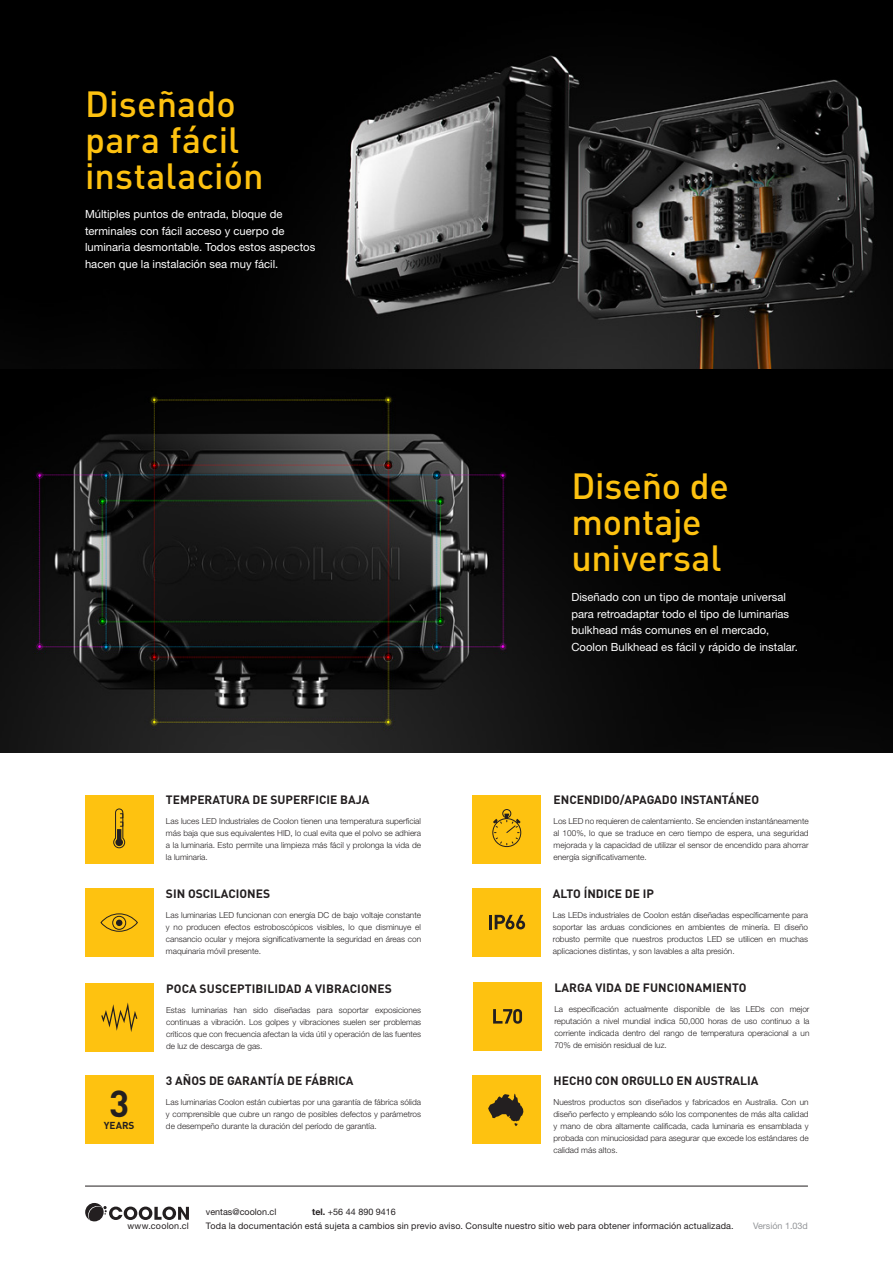
<style>
.page{position:relative;width:893px;height:1263px;background:#fff}
.page>*{position:absolute;margin:0;border:0;box-sizing:border-box;transform-origin:0 0}
.t1{font:700 37.05px "DIN Pro";color:#231f20}
.t2{font:500 36px/36px "DIN Pro";color:#fec210}
.icon_ft_-_subhead{font:700 12px "DIN Pro";color:#231f20}
.key_ft_-_bullets{font:11.25px/16.5px "Helvetica Neue LT Std";color:#fff}
.t3{font:700 10.05px "DIN Pro";color:#231f20}
.t4{font:9px/14.1px "Helvetica Neue LT Std";letter-spacing:.015em;color:#231f20}
.t5{font:9px "Helvetica Neue LT Std";color:#939598}
.icon_ft_-_body{font:300 8.25px/12px "Helvetica Neue LT Std";color:#231f20;text-align:justify}
.icon_ft_-_subhead-2{font:300 8.25px/12px "Helvetica Neue LT Std";color:#231f20;text-align:justify}
.s1{font-weight:700}
</style>
<div class="page">
<hr style="left:85px;top:1186px;width:723px;height:1px;background:#231f20">
<svg style="left:85px;top:1203px;width:104px;height:18px"></svg>
<img style="left:0;top:0;width:893px;height:370px">
<svg style="left:0;top:370px;width:893px;height:383px;background:#101010"></svg>
<div style="left:85px;top:795px;width:68px;height:68px;background:#fec210"></div>
<svg style="left:113px;top:808px;width:12px;height:40px"></svg>
<div style="left:85px;top:889px;width:68px;height:68px;background:#fec210"></div>
<svg style="left:100px;top:913px;width:38px;height:19px"></svg>
<div style="left:116px;top:919px;width:6px;height:7px;background:#231f20;border-radius:50%"></div>
<div style="left:473px;top:795px;width:68px;height:68px;background:#fec210"></div>
<div style="left:492px;top:818px;width:29px;height:29px;border:1px solid #231f20;border-radius:50%"></div>
<svg style="left:493px;top:809px;width:28px;height:37px"></svg>
<div style="left:473px;top:1076px;width:68px;height:68px;background:#fec210"></div>
<svg style="left:488px;top:1093px;width:35px;height:33px"></svg>
<div style="left:85px;top:1076px;width:68px;height:68px;background:#fec210"></div>
<div style="left:472px;top:889px;width:68px;height:68px;background:#fec210"></div>
<hr style="left:489px;top:915px;width:3px;height:14px;background:#231f20">
<svg style="left:495px;top:915px;width:30px;height:14px"></svg>
<div style="left:474px;top:982px;width:68px;height:68px;background:#fec210"></div>
<svg style="left:493px;top:1009px;width:29px;height:15px"></svg>
<div style="left:85px;top:984px;width:68px;height:68px;background:#fec210"></div>
<svg style="left:101px;top:1002px;width:36px;height:30px"></svg>
<p class="t2" style="left:85px;top:84px;width:180px">Diseñado para fácil instalación</p>
<p class="key_ft_-_bullets" style="left:85px;top:206px;width:232px">Múltiples puntos de entrada, bloque de terminales con fácil acceso y cuerpo de luminaria desmontable. Todos estos aspectos hacen que la instalación sea muy fácil.</p>
<p class="icon_ft_-_subhead" style="left:166px;top:792px;width:205px">TEMPERATURA DE SUPERFICIE BAJA</p>
<p class="icon_ft_-_body" style="left:166px;top:815px;width:257px">Las luces LED Industriales de Coolon tienen una temperatura superficial más baja que sus equivalentes HID, lo cual evita que el polvo se adhiera a la luminaria. Esto permite una limpieza más fácil y prolonga la vida de la luminaria.</p>
<p class="icon_ft_-_subhead" style="left:166px;top:885px;width:106px">SIN OSCILACIONES</p>
<p class="icon_ft_-_body" style="left:166px;top:908px;width:257px">Las luminarias LED funcionan con energía DC de bajo voltaje constante y no producen efectos estroboscópicos visibles, lo que disminuye el cansancio ocular y mejora significativamente la seguridad en áreas con maquinaria móvil presente.</p>
<h1 class="t1" style="left:109px;top:1078px;width:22px">3</h1>
<p class="icon_ft_-_subhead" style="left:166px;top:980px;width:227px">POCA SUSCEPTIBILIDAD A VIBRACIONES</p>
<p class="icon_ft_-_body" style="left:166px;top:1003px;width:257px">Estas luminarias han sido diseñadas para soportar exposiciones continuas a vibración. Los golpes y vibraciones suelen ser problemas críticos que con frecuencia afectan la vida útil y operación de las fuentes de luz de descarga de gas.</p>
<p class="icon_ft_-_subhead" style="left:166px;top:1072px;width:189px">3 AÑOS DE GARANTÍA DE FÁBRICA</p>
<p class="icon_ft_-_body" style="left:166px;top:1095px;width:257px">Las luminarias Coolon están cubiertas por una garantía de fábrica sólida y comprensible que cubre un rango de posibles defectos y parámetros</p>
<p class="t3" style="left:104px;top:1118px;width:32px">YEARS</p>
<p class="icon_ft_-_body" style="left:166px;top:1119px;width:212px">de desempeño durante la duración del período de garantía.</p>
<p class="t2" style="left:571px;top:467px;width:159px">Diseño de</p>
<p class="t2" style="left:571px;top:503px;width:152px">montaje universal</p>
<p class="key_ft_-_bullets" style="left:571px;top:589px;width:228px">Diseñado con un tipo de montaje universal para retroadaptar todo el tipo de luminarias bulkhead más comunes en el mercado, Coolon Bulkhead es fácil y rápido de instalar.</p>
<p class="icon_ft_-_subhead" style="left:554px;top:792px;width:207px">ENCENDIDO/APAGADO INSTANTÁNEO</p>
<p class="icon_ft_-_body" style="left:554px;top:815px;width:257px">Los LED no requieren de calentamiento. Se encienden instantáneamente al 100%, lo que se traduce en cero tiempo de espera, una seguridad mejorada y la capacidad de utilizar el sensor de encendido para ahorrar energía significativamente.</p>
<p class="icon_ft_-_subhead" style="left:553px;top:885px;width:103px">ALTO ÍNDICE DE IP</p>
<p class="icon_ft_-_body" style="left:553px;top:908px;width:257px">Las LEDs industriales de Coolon están diseñadas específicamente para soportar las arduas condiciones en ambientes de minería. El diseño robusto permite que nuestros productos LED se utilicen en muchas aplicaciones distintas, y son lavables a alta presión.</p>
<p class="icon_ft_-_subhead" style="left:554px;top:980px;width:194px">LARGA VIDA DE FUNCIONAMIENTO</p>
<p class="icon_ft_-_subhead-2" style="left:554px;top:1003px;width:257px">La especificación actualmente disponible de las LEDs con mejor reputación a nivel mundial indica 50,000 horas de uso continuo a la corriente indicada dentro del rango de temperatura operacional a un 70% de emisión residual de luz.</p>
<p class="icon_ft_-_subhead" style="left:554px;top:1072px;width:206px">HECHO CON ORGULLO EN AUSTRALIA</p>
<p class="icon_ft_-_body" style="left:554px;top:1095px;width:257px">Nuestros productos son diseñados y fabricados en Australia. Con un diseño perfecto y empleando sólo los componentes de más alta calidad y mano de obra altamente calificada, cada luminaria es ensamblada y probada con minuciosidad para asegurar que excede los estándares de calidad más altos.</p>
<p class="t4" style="left:206px;top:1205px;width:72px">ventas@coolon.cl</p>
<p class="t4" style="left:206px;top:1205px;width:529px;text-indent:106px"><span class="s1">tel.</span> +56 44 890 9416<br>Toda la documentación está sujeta a cambios sin previo aviso. Consulte nuestro sitio web para obtener información actualizada.</p>
<p class="t4" style="left:127px;top:1219px;width:63px">www.coolon.cl</p>
<p class="t5" style="left:753px;top:1221px;width:56px">Versión 1.03d</p>
</div>
